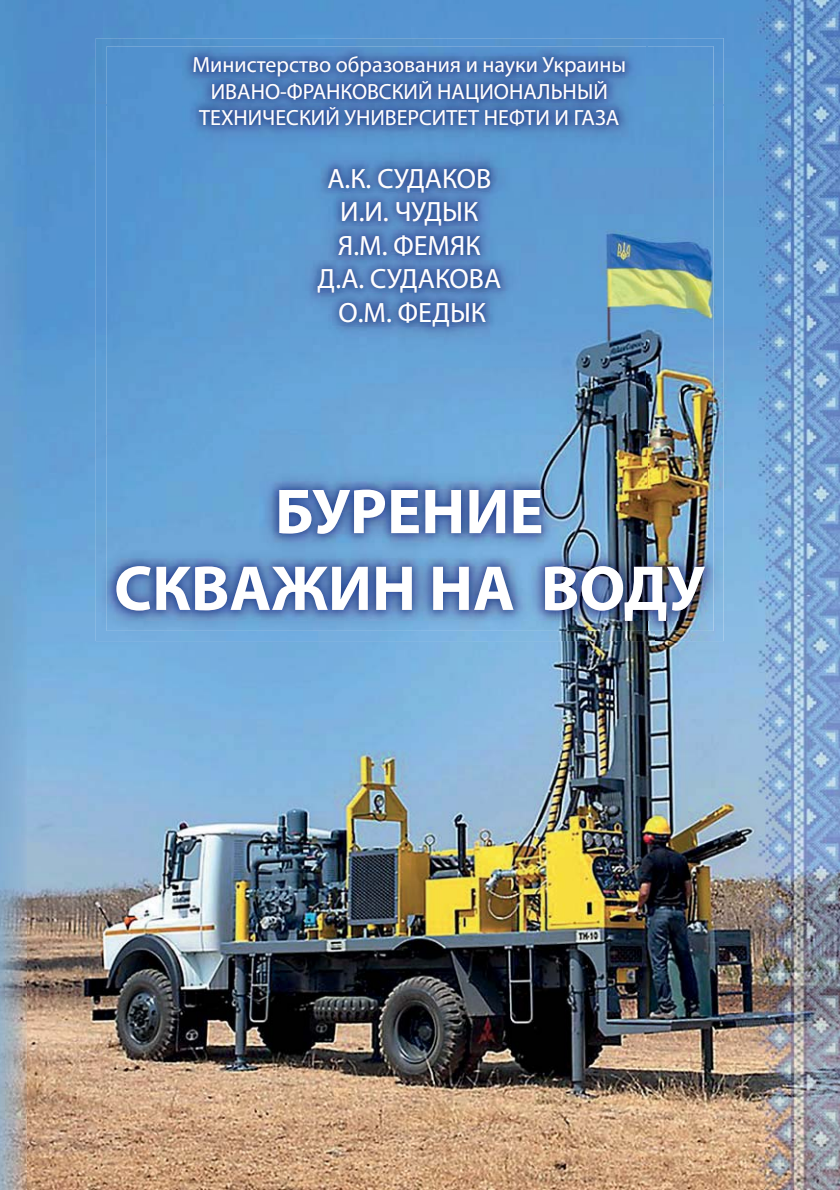
<style>
.page{position:relative;width:840px;height:1190px;background:#fff}
.page>*{position:absolute;margin:0;border:0;box-sizing:border-box;transform-origin:0 0}
.t1{font:700 64px/76.8px "Myriad Pro";color:#fff;text-align:center}
.t2{font:28px/33.6px "Myriad Pro";color:#fff;text-align:center}
.t3{font:22px/26.4px "Myriad Pro";color:#fff;text-align:center}
</style>
<div class="page">
<img style="left:0;top:0;width:839px;height:1190px">
<img style="left:96px;top:38px;width:628px;height:66px">
<img style="left:96px;top:104px;width:69px;height:537px">
<img style="left:654px;top:104px;width:70px;height:537px">
<img style="left:165px;top:631px;width:489px;height:10px">
<img style="left:107px;top:46px;width:607px;height:585px">
<img style="left:194px;top:56px;width:431px;height:21px">
<img style="left:213px;top:81px;width:395px;height:21px">
<img style="left:199px;top:107px;width:420px;height:19px">
<img style="left:328px;top:168px;width:162px;height:24px">
<img style="left:342px;top:202px;width:136px;height:24px">
<img style="left:339px;top:235px;width:141px;height:21px">
<img style="left:318px;top:269px;width:183px;height:24px">
<img style="left:333px;top:302px;width:153px;height:24px">
<img style="left:279px;top:490px;width:262px;height:44px">
<img style="left:116px;top:566px;width:589px;height:55px">
<p class="t3" style="left:193px;top:52px;width:435px">Министерство образования и науки Украины<br>ИВАНО-ФРАНКОВСКИЙ НАЦИОНАЛЬНЫЙ<br>ТЕХНИЧЕСКИЙ УНИВЕРСИТЕТ НЕФТИ И ГАЗА</p>
<p class="t2" style="left:317px;top:161px;width:185px">А.К. СУДАКОВ<br>И.И. ЧУДЫК<br>Я.М. ФЕМЯК<br>Д.А. СУДАКОВА<br>О.М. ФЕДЫК</p>
<h1 class="t1" style="left:114px;top:473px;width:592px">БУРЕНИЕ<br>СКВАЖИН НА ВОДУ</h1>
</div>
